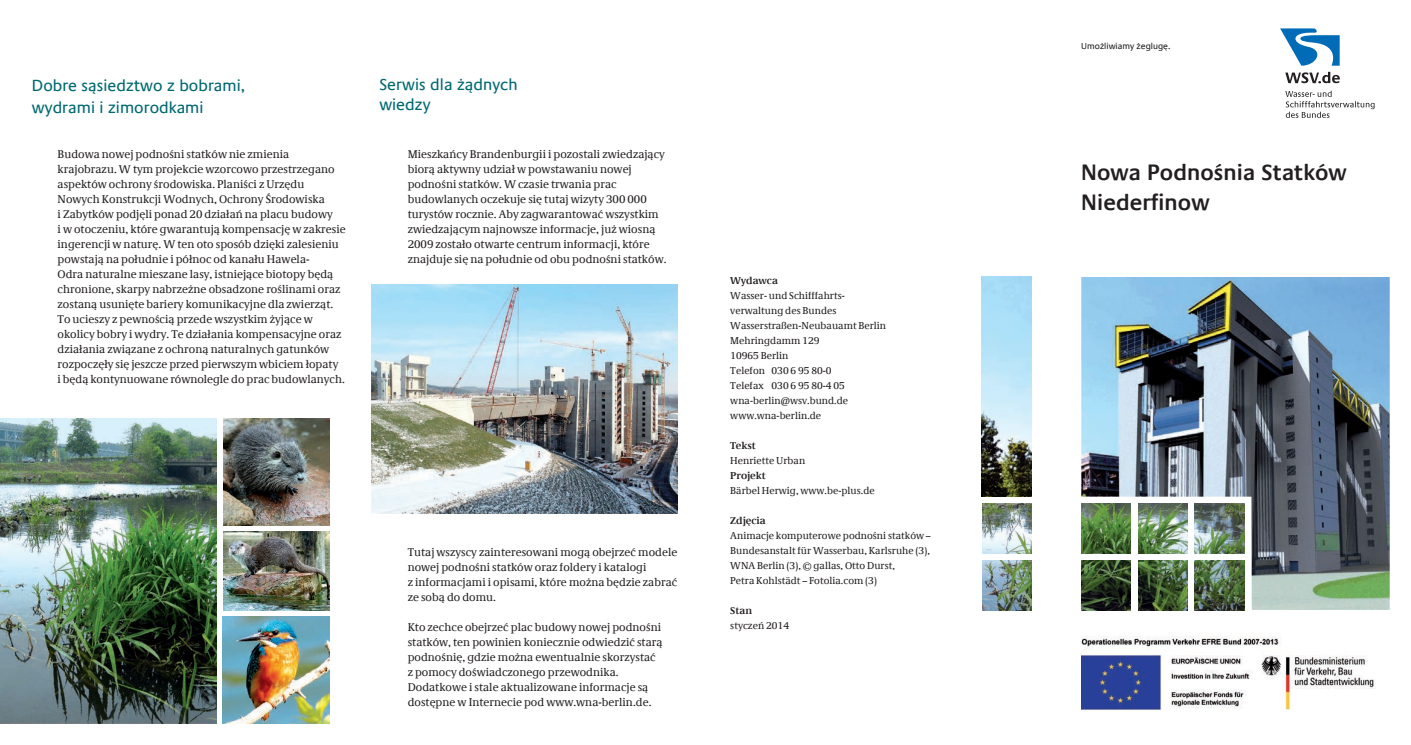
<style>
.page{position:relative;width:1411px;height:745px;background:#fff}
.page>*{position:absolute;margin:0;border:0;box-sizing:border-box;transform-origin:0 0}
.t1{font:600 22.5px/30px "Praxis Com";letter-spacing:.005em;color:#231f20}
.t2{font:16.25px/22.5px "Praxis Com";letter-spacing:.005em;color:#006a71}
.t3{font:11.25px/15px "Demos Com";letter-spacing:.005em;color:#231f20}
.t4{font:10px/15px "Demos Com";letter-spacing:.005em;color:#231f20}
.t5{font:700 10px "Demos Com";letter-spacing:.005em;color:#231f20}
.t6{font:8.75px "Praxis Com";letter-spacing:.005em;color:#231f20}
</style>
<div class="page">
<img style="left:981px;top:276px;width:50px;height:220px">
<svg style="left:1280px;top:28px;width:60px;height:38px"></svg>
<svg style="left:1285px;top:72px;width:54px;height:11px"></svg>
<svg style="left:1285px;top:91px;width:89px;height:27px"></svg>
<img style="left:223px;top:418px;width:107px;height:106px">
<img style="left:223px;top:531px;width:107px;height:78px">
<img style="left:222px;top:616px;width:108px;height:107px">
<img style="left:1081px;top:277px;width:308px;height:332px">
<img style="left:0;top:418px;width:216px;height:305px">
<img style="left:982px;top:503px;width:49px;height:50px">
<img style="left:982px;top:560px;width:49px;height:49px">
<img style="left:1081px;top:503px;width:49px;height:50px">
<img style="left:1081px;top:560px;width:49px;height:49px">
<img style="left:1137px;top:503px;width:50px;height:50px">
<img style="left:1137px;top:560px;width:50px;height:49px">
<img style="left:1194px;top:503px;width:50px;height:50px">
<img style="left:1194px;top:560px;width:50px;height:49px">
<img style="left:371px;top:284px;width:306px;height:229px">
<img style="left:1081px;top:636px;width:294px;height:73px">
<h2 class="t2" style="left:32px;top:74px;width:215px">Dobre sąsiedztwo z bobrami, wydrami i zimorodkami</h2>
<p class="t3" style="left:58px;top:147px;width:289px">Budowa nowej podnośni statków nie zmienia krajobrazu. W tym projekcie wzorcowo przestrzegano aspektów ochrony środowiska. Planiści z Urzędu Nowych Konstrukcji Wodnych, Ochrony Środowiska<br>i Zabytków podjęli ponad 20 działań na placu budowy<br>i w otoczeniu, które gwarantują kompensację w zakresie ingerencji w naturę. W ten oto sposób dzięki zalesieniu powstają na południe i północ od kanału Hawela-<br>Odra naturalne mieszane lasy, istniejące biotopy będą chronione, skarpy nabrzeżne obsadzone roślinami oraz zostaną usunięte bariery komunikacyjne dla zwierząt.<br>To ucieszy z pewnością przede wszystkim żyjące w okolicy bobry i wydry. Te działania kompensacyjne oraz działania związane z ochroną naturalnych gatunków rozpoczęły się jeszcze przed pierwszym wbiciem łopaty<br>i będą kontynuowane równolegle do prac budowlanych.</p>
<h2 class="t2" style="left:379px;top:74px;width:140px;line-height:20px">Serwis dla żądnych wiedzy</h2>
<p class="t3" style="left:407px;top:147px;width:260px">Mieszkańcy Brandenburgii i pozostali zwiedzający biorą aktywny udział w powstawaniu nowej podnośni statków. W czasie trwania prac budowlanych oczekuje się tutaj wizyty 300 000 turystów rocznie. Aby zagwarantować wszystkim zwiedzającym najnowsze informacje, już wiosną 2009 zostało otwarte centrum informacji, które znajduje się na południe od obu podnośni statków.</p>
<p class="t3" style="left:407px;top:544px;width:271px">Tutaj wszyscy zainteresowani mogą obejrzeć modele nowej podnośni statków oraz foldery i katalogi<br>z informacjami i opisami, które można będzie zabrać ze sobą do domu.</p>
<p class="t3" style="left:407px;top:619px;width:256px">Kto zechce obejrzeć plac budowy nowej podnośni statków, ten powinien koniecznie odwiedzić starą podnośnię, gdzie można ewentualnie skorzystać z pomocy doświadczonego przewodnika.<br>Dodatkowe i stale aktualizowane informacje są dostępne w Internecie pod www.wna-berlin.de.</p>
<p class="t5" style="left:730px;top:274px;width:49px">Wydawca</p>
<p class="t4" style="left:730px;top:287px;width:157px">Wasser- und Schifffahrts&shy;verwaltung des Bundes<br>Wasserstraßen-Neubauamt Berlin<br>Mehringdamm 129<br>10965 Berlin<br>Telefon 030 6 95 80-0<br>Telefax 030 6 95 80-4 05 wna-berlin@wsv.bund.de www.wna-berlin.de</p>
<p class="t5" style="left:730px;top:439px;width:27px">Tekst</p>
<p class="t4" style="left:730px;top:452px;width:76px">Henriette Urban</p>
<p class="t5" style="left:730px;top:469px;width:37px">Projekt</p>
<p class="t4" style="left:730px;top:482px;width:146px">Bärbel Herwig, www.be-plus.de</p>
<p class="t5" style="left:730px;top:514px;width:37px">Zdjęcia</p>
<p class="t4" style="left:730px;top:527px;width:202px">Animacje komputerowe podnośni statków – Bundesanstalt für Wasserbau, Karlsruhe (3), WNA Berlin (3), © gallas, Otto Durst,<br>Petra Kohlstädt – Fotolia.com (3)</p>
<p class="t5" style="left:730px;top:604px;width:23px">Stan</p>
<p class="t4" style="left:730px;top:617px;width:60px">styczeń 2014</p>
<p class="t6" style="left:1081px;top:41px;width:91px">Umożliwiamy żeglugę.</p>
<h1 class="t1" style="left:1081px;top:157px;width:267px">Nowa Podnośnia Statków<br>Niederfinow</h1>
</div>
